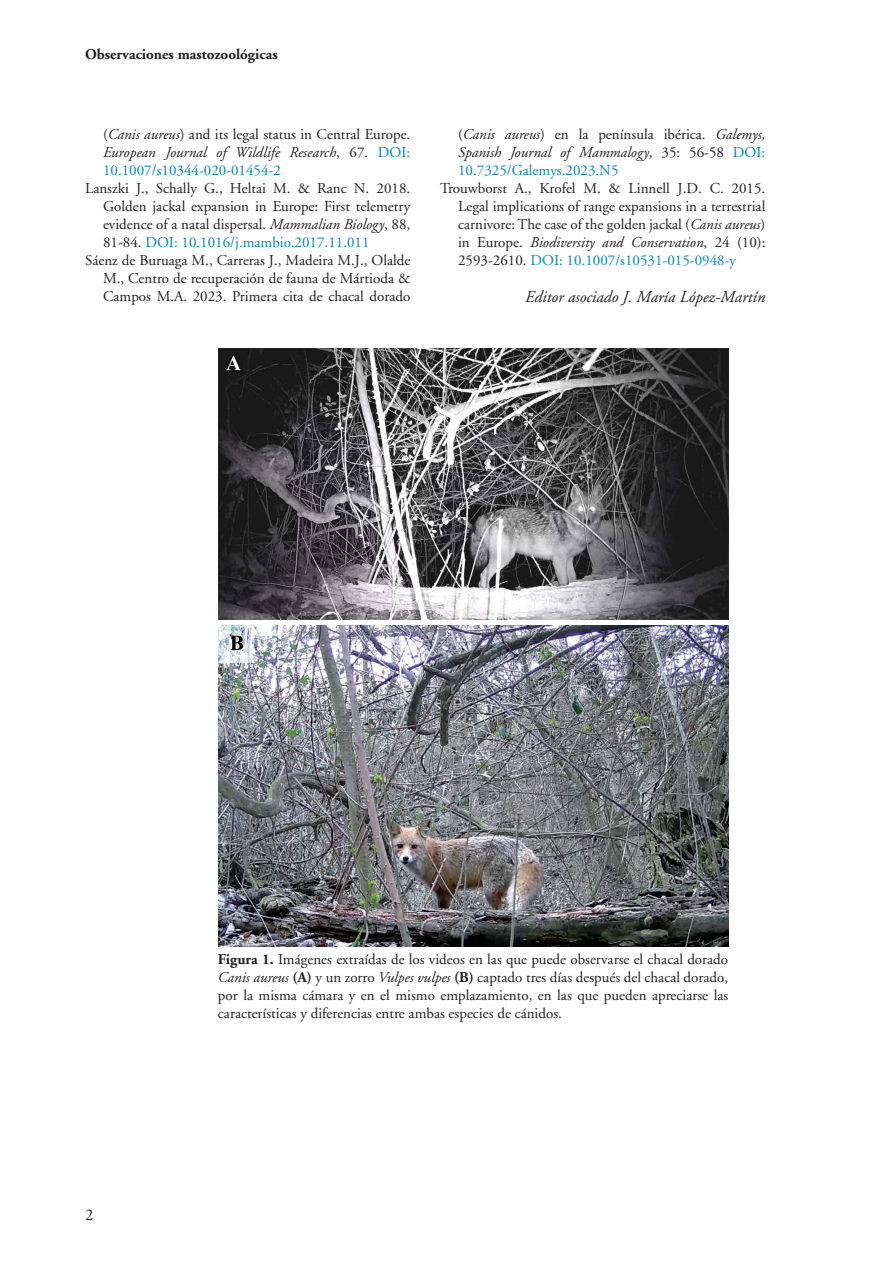
<style>
.page{position:relative;width:893px;height:1263px;background:#fff}
.page>*{position:absolute;margin:0;border:0;box-sizing:border-box;transform-origin:0 0}
.t1{font:italic 16.5px "Adobe Garamond";color:#231f20}
.t2{font:16.5px "Adobe Garamond";color:#231f20}
.t3{font:15px/18px "Adobe Garamond";color:#231f20;text-align:justify}
.t4{font:italic 15px/18px "Adobe Garamond";color:#231f20;text-align:justify}
.t5{font:15px "Adobe Garamond";color:#0086be}
.t6{font:700 15px "Adobe Garamond";color:#231f20}
.s1{font-style:normal}
.s2{font-style:normal;color:#0086be}
.s3{font-style:italic}
.s4{color:#231f20}
.s5{color:#0086be}
.s6{font-weight:700}
</style>
<div class="page">
<img style="left:218px;top:348px;width:510px;height:271px">
<img style="left:218px;top:626px;width:510px;height:320px">
<p class="t6" style="left:85px;top:46px;width:194px">Observaciones mastozoológicas</p>
<p class="t4" style="left:103px;top:125px;width:309px"><span class="s1">(</span>Canis aureus<span class="s1">) and its legal status in Central Europe.<br></span>European Journal of Wildlife Research<span class="s1">, 67.</span> <span class="s2">DOI:<br>10.1007/s10344-020-01454-2</span></p>
<p class="t3" style="left:85px;top:179px;width:327px">Lanszki J., Schally G., Heltai M. &amp; Ranc N. 2018.</p>
<p class="t3" style="left:103px;top:197px;width:309px">Golden jackal expansion in Europe: First telemetry</p>
<p class="t3" style="left:103px;top:215px;width:309px">evidence of a natal dispersal. <span class="s3">Mammalian Biology</span>, 88,</p>
<p class="t5" style="left:103px;top:234px;width:268px"><span class="s4">81-84.</span> DOI: 10.1016/j.mambio.2017.11.011</p>
<p class="t3" style="left:85px;top:251px;width:327px">Sáenz de Buruaga M., Carreras J., Madeira M.J., Olalde</p>
<p class="t3" style="left:103px;top:269px;width:309px">M., Centro de recuperación de fauna de Mártioda &amp;</p>
<p class="t3" style="left:103px;top:287px;width:309px">Campos M.A. 2023. Primera cita de chacal dorado</p>
<p class="t4" style="left:458px;top:125px;width:309px"><span class="s1">(</span>Canis aureus<span class="s1">) en la península ibérica.</span> Galemys, Spanish Journal of Mammalogy<span class="s1">, 35: 56-58</span> <span class="s2">DOI:<br>10.7325/Galemys.2023.N5</span></p>
<p class="t3" style="left:458px;top:179px;width:309px;text-indent:-18px">Trouwborst A., Krofel M. &amp; Linnell J.D. C. 2015.<br>Legal implications of range expansions in a terrestrial carnivore: The case of the golden jackal (<span class="s3">Canis aureus</span>) in Europe. <span class="s3">Biodiversity and Conservation</span>, 24 (10):<br>2593-2610. <span class="s5">DOI: 10.1007/s10531-015-0948-y</span></p>
<p class="t1" style="left:525px;top:288px;width:242px">Editor asociado J. María López-Martín</p>
<p class="t2" style="left:85px;top:1206px;width:10px">2</p>
<p class="t3" style="left:218px;top:950px;width:512px"><span class="s6">Figura 1.</span> Imágenes extraídas de los videos en las que puede observarse el chacal dorado <span class="s3">Canis aureus</span> <span class="s6">(A)</span> y un zorro <span class="s3">Vulpes vulpes</span> <span class="s6">(B)</span> captado tres días después del chacal dorado, por la misma cámara y en el mismo emplazamiento, en las que pueden apreciarse las características y diferencias entre ambas especies de cánidos.</p>
</div>
